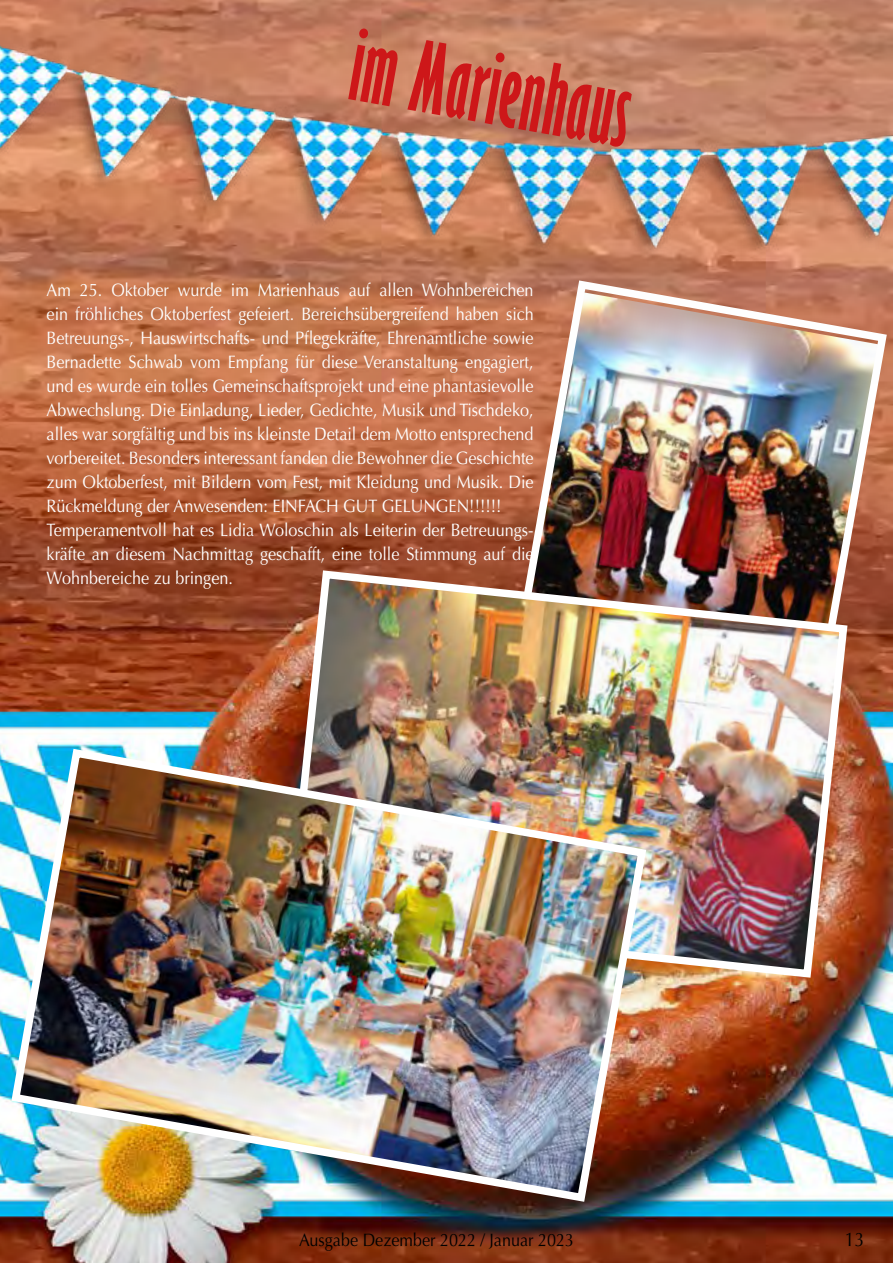
<style>
.page{position:relative;width:893px;height:1263px;background:#fff}
.page>*{position:absolute;margin:0;border:0;box-sizing:border-box;transform-origin:0 0}
.t1{font:700 extra-condensed 90px "Gill Sans";color:#cd1719;scale:.9 1}
.t2{font:19.5px "Optima LT Std";color:#000;scale:.9 1}
.t3{font:18px/24px "Optima LT Std";color:#fff;scale:.9 1}
.t4{font:18px "Optima LT Std";color:#000;scale:.9 1}
</style>
<div class="page">
<img style="left:0;top:383px;width:893px;height:880px">
<img style="left:518px;top:383px;width:373px;height:280px">
<img style="left:282px;top:566px;width:570px;height:416px">
<img style="left:0;top:0;width:893px;height:383px">
<img style="left:7px;top:744px;width:644px;height:462px">
<h1 class="t1" style="left:362px;top:10px;width:314px;rotate:10deg">im Marienhaus</h1>
<p class="t3" style="left:47px;top:278px;width:543px">Am 25. Oktober wurde im Marienhaus auf allen Wohnbereichen ein fröhliches Oktoberfest gefeiert. Bereichsübergreifend haben sich Betreuungs-, Hauswirtschafts- und Pflegekräfte, Ehrenamtliche sowie Bernadette Schwab vom Empfang für diese Veranstaltung engagiert, und es wurde ein tolles Gemeinschaftsprojekt und eine phantasievolle Abwechslung. Die Einladung, Lieder, Gedichte, Musik und Tischdeko, alles war sorgfältig und bis ins kleinste Detail dem Motto entsprechend vorbereitet. Besonders interessant fanden die Bewohner die Geschichte zum Oktoberfest, mit Bildern vom Fest, mit Kleidung und Musik. Die Rückmeldung der Anwesenden: EINFACH GUT GELUNGEN!!!!!!<br>Temperamentvoll hat es Lidia Woloschin als Leiterin der Betreuungs&shy;kräfte an diesem Nachmittag geschafft, eine tolle Stimmung auf die Wohnbereiche zu bringen.</p>
<p class="t4" style="left:299px;top:1229px;width:307px">Ausgabe Dezember 2022 / Januar 2023</p>
<p class="t2" style="left:845px;top:1228px;width:23px">13</p>
</div>
